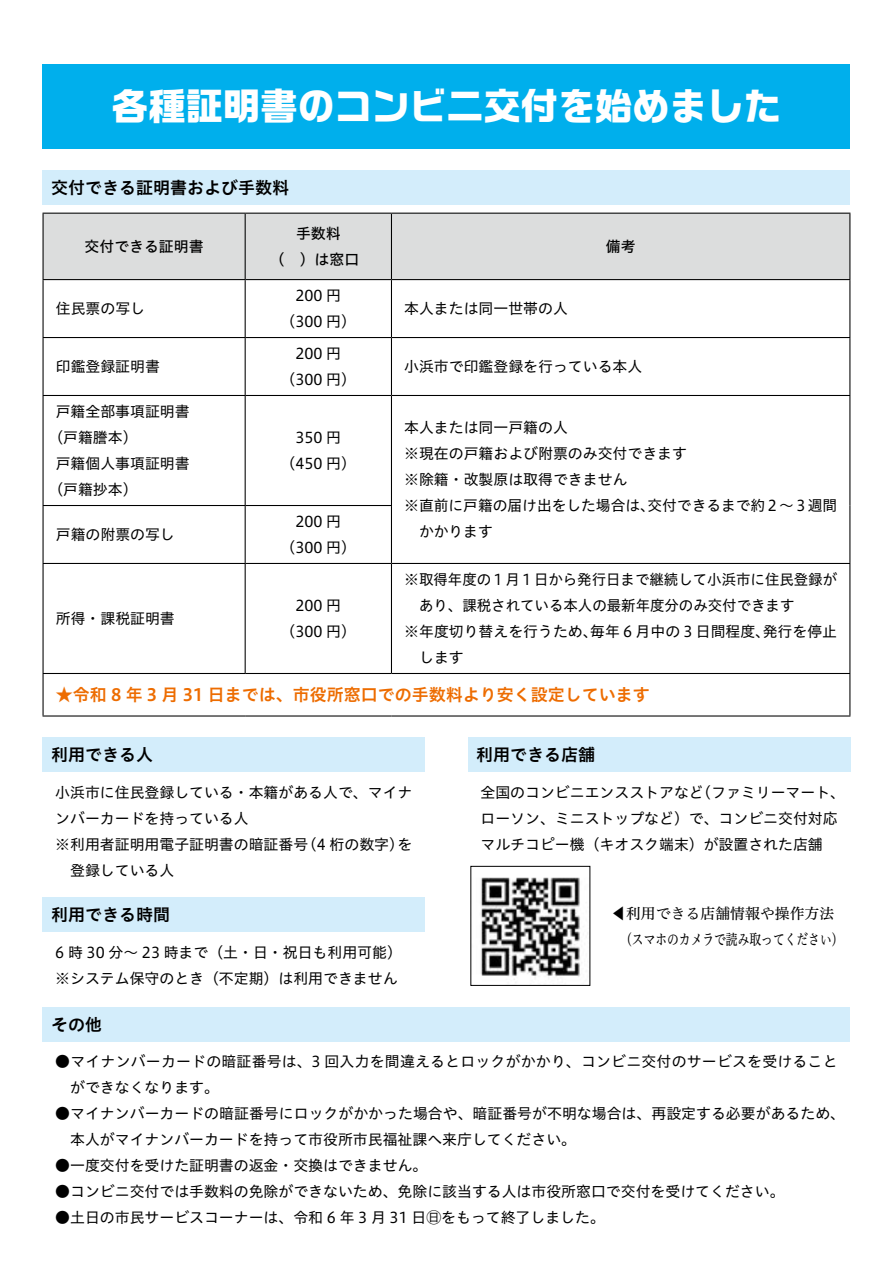
<style>
.page{position:relative;width:893px;height:1263px;background:#fff}
.page>*{position:absolute;margin:0;border:0;box-sizing:border-box;transform-origin:0 0}
.t1{font:700 37.2px "Ro G San Srf Std";color:#fff}
.t2{font:16.95px "Hiragino UD Sans Std W6";color:#000}
.t3{font:16.95px "Hiragino UD Sans Std W6";color:#ed6c00}
.t4{font:14.85px/26.1px "Hiragino UD Sans Std W4";color:#000}
.t5{font:14.85px/26.1px "Hiragino UD Serif Std W4";color:#000}
.t6{font:14.85px "Hiragino UD Sans Std W5";color:#000}
.s1{font-family:"Hira Kaku Pro W3"}
</style>
<div class="page">
<div style="left:43px;top:64px;width:807px;height:84px;background:#00afec"></div>
<div style="left:43px;top:738px;width:382px;height:34px;background:#d3edfb"></div>
<div style="left:44px;top:214px;width:805px;height:65px;background:#dcdddd"></div>
<svg style="left:44px;top:280px;width:805px;height:393px"></svg>
<hr style="left:43px;top:213px;width:202px;height:1px;background:#000">
<hr style="left:43px;top:214px;width:1px;height:65px;background:#000">
<hr style="left:245px;top:213px;width:146px;height:1px;background:#000">
<hr style="left:245px;top:214px;width:1px;height:65px;background:#000">
<hr style="left:391px;top:213px;width:459px;height:1px;background:#000">
<hr style="left:391px;top:214px;width:1px;height:65px;background:#000">
<hr style="left:849px;top:214px;width:1px;height:65px;background:#000">
<hr style="left:43px;top:279px;width:202px;height:1px;background:#000">
<hr style="left:43px;top:280px;width:1px;height:57px;background:#000">
<hr style="left:245px;top:279px;width:146px;height:1px;background:#000">
<hr style="left:245px;top:280px;width:1px;height:57px;background:#000">
<hr style="left:391px;top:279px;width:459px;height:1px;background:#000">
<hr style="left:391px;top:280px;width:1px;height:57px;background:#000">
<hr style="left:849px;top:280px;width:1px;height:57px;background:#000">
<hr style="left:43px;top:337px;width:202px;height:1px;background:#000">
<hr style="left:43px;top:338px;width:1px;height:57px;background:#000">
<hr style="left:245px;top:337px;width:146px;height:1px;background:#000">
<hr style="left:245px;top:338px;width:1px;height:57px;background:#000">
<hr style="left:391px;top:337px;width:459px;height:1px;background:#000">
<hr style="left:391px;top:338px;width:1px;height:57px;background:#000">
<hr style="left:849px;top:338px;width:1px;height:57px;background:#000">
<hr style="left:43px;top:395px;width:202px;height:1px;background:#000">
<hr style="left:43px;top:396px;width:1px;height:109px;background:#000">
<hr style="left:245px;top:395px;width:146px;height:1px;background:#000">
<hr style="left:245px;top:396px;width:1px;height:109px;background:#000">
<hr style="left:391px;top:395px;width:459px;height:1px;background:#000">
<hr style="left:391px;top:396px;width:1px;height:109px;background:#000">
<hr style="left:849px;top:396px;width:1px;height:109px;background:#000">
<hr style="left:43px;top:505px;width:202px;height:1px;background:#000">
<hr style="left:43px;top:506px;width:1px;height:57px;background:#000">
<hr style="left:245px;top:505px;width:147px;height:1px;background:#000">
<hr style="left:245px;top:506px;width:1px;height:57px;background:#000">
<hr style="left:391px;top:506px;width:1px;height:57px;background:#000">
<hr style="left:849px;top:505px;width:1px;height:58px;background:#000">
<hr style="left:43px;top:563px;width:202px;height:1px;background:#000">
<hr style="left:43px;top:564px;width:1px;height:109px;background:#000">
<hr style="left:245px;top:563px;width:146px;height:1px;background:#000">
<hr style="left:245px;top:564px;width:1px;height:109px;background:#000">
<hr style="left:391px;top:563px;width:459px;height:1px;background:#000">
<hr style="left:391px;top:564px;width:1px;height:109px;background:#000">
<hr style="left:849px;top:564px;width:1px;height:109px;background:#000">
<hr style="left:43px;top:673px;width:202px;height:1px;background:#000">
<hr style="left:43px;top:674px;width:1px;height:41px;background:#000">
<hr style="left:245px;top:673px;width:146px;height:1px;background:#000">
<hr style="left:391px;top:673px;width:459px;height:1px;background:#000">
<hr style="left:849px;top:674px;width:1px;height:41px;background:#000">
<hr style="left:43px;top:715px;width:202px;height:1px;background:#000">
<hr style="left:245px;top:715px;width:146px;height:1px;background:#000">
<hr style="left:391px;top:715px;width:459px;height:1px;background:#000">
<div style="left:43px;top:170px;width:807px;height:34px;background:#d3edfb"></div>
<div style="left:43px;top:898px;width:382px;height:34px;background:#d3edfb"></div>
<div style="left:43px;top:1007px;width:807px;height:34px;background:#d3edfb"></div>
<img style="left:480px;top:877px;width:100px;height:103px">
<div style="left:471px;top:866px;width:119px;height:120px;border:1px solid #000"></div>
<div style="left:468px;top:738px;width:382px;height:34px;background:#d3edfb"></div>
<h1 class="t1" style="left:112px;top:80px;width:671px">各種証明書のコンビニ交付を始めました</h1>
<p class="t2" style="left:51px;top:174px;width:240px">交付できる証明書および手数料</p>
<p class="t6" style="left:296px;top:222px;width:46px">手数料</p>
<p class="t6" style="left:85px;top:235px;width:121px">交付できる証明書</p>
<p class="t6" style="left:606px;top:235px;width:31px">備考</p>
<p class="t6" style="left:270px;top:248px;width:91px">（　）は窓口</p>
<p class="t4" style="left:295px;top:282px;width:47px">200 円</p>
<p class="t4" style="left:56px;top:295px;width:91px">住民票の写し</p>
<p class="t4" style="left:404px;top:295px;width:165px">本人または同一世帯の人</p>
<p class="t4" style="left:281px;top:305px;width:77px;line-height:32px;text-align:center">（300 円）<br>200 円</p>
<p class="t4" style="left:56px;top:353px;width:106px">印鑑登録証明書</p>
<p class="t4" style="left:404px;top:353px;width:240px">小浜市で印鑑登録を行っている本人</p>
<p class="t4" style="left:281px;top:366px;width:77px">（300 円）</p>
<p class="t4" style="left:56px;top:398px;width:135px">戸籍全部事項証明書</p>
<p class="t4" style="left:48px;top:424px;width:91px">（戸籍謄本(</p>
<p class="t4" style="left:56px;top:450px;width:135px">戸籍個人事項証明書</p>
<p class="t4" style="left:48px;top:476px;width:91px">（戸籍抄本(</p>
<p class="t4" style="left:404px;top:414px;width:165px">本人または同一戸籍の人</p>
<p class="t4" style="left:404px;top:440px;width:284px">※現在の戸籍および附票のみ交付できます</p>
<p class="t4" style="left:404px;top:466px;width:225px">※除籍・改製原は取得できません</p>
<p class="t4" style="left:647px;top:492px;width:191px">交付できるまで約 2 ～ 3 週間</p>
<p class="t4" style="left:281px;top:424px;width:77px;text-align:center">350 円（450 円(</p>
<p class="t4" style="left:404px;top:492px;width:252px">※直前に戸籍の届け出をした場合は、</p>
<p class="t4" style="left:56px;top:521px;width:121px">戸籍の附票の写し</p>
<p class="t4" style="left:295px;top:508px;width:47px">200 円</p>
<p class="t4" style="left:281px;top:534px;width:77px">（300 円(</p>
<p class="t4" style="left:419px;top:518px;width:75px">かかります</p>
<p class="t4" style="left:404px;top:566px;width:434px">※取得年度の 1 月 1 日から発行日まで継続して小浜市に住民登録が</p>
<p class="t4" style="left:419px;top:592px;width:377px">あり、課税されている本人の最新年度分のみ交付できます</p>
<p class="t4" style="left:763px;top:618px;width:76px">発行を停止</p>
<p class="t4" style="left:295px;top:592px;width:47px">200 円</p>
<p class="t4" style="left:56px;top:605px;width:121px">所得・課税証明書</p>
<p class="t4" style="left:281px;top:618px;width:77px">（300 円(</p>
<p class="t4" style="left:590px;top:618px;width:181px">毎年 6 月中の 3 日間程度、</p>
<p class="t4" style="left:404px;top:618px;width:195px">※年度切り替えを行うため、　します</p>
<p class="t3" style="left:56px;top:682px;width:596px">★令和 8 年 3 月 31 日までは、市役所窓口での手数料より安く設定しています</p>
<p class="t2" style="left:51px;top:742px;width:104px">利用できる人</p>
<p class="t4" style="left:55px;top:778px;width:359px">小浜市に住民登録している・本籍がある人で、マイナ</p>
<p class="t4" style="left:55px;top:804px;width:195px">ンバーカードを持っている人</p>
<p class="t4" style="left:302px;top:830px;width:112px">（4 桁の数字を）</p>
<p class="t4" style="left:55px;top:830px;width:254px">※利用者証明用電子証明書の暗証番号　登録している人</p>
<p class="t2" style="left:476px;top:742px;width:121px">利用できる店舗</p>
<p class="t4" style="left:480px;top:778px;width:359px">全国のコンビニエンスストアなど<br>ローソン、ミニストップなど）で、コンビニ交付対応マルチコピー機（キオスク端末）が設置された店舗</p>
<p class="t4" style="left:696px;top:778px;width:150px">（ファミリーマート、</p>
<p class="t5" style="left:620px;top:899px;width:225px;text-indent:-9px"><span class="s1">◀</span>利用できる店舗情報や操作方法（スマホのカメラで読み取ってください(</p>
<p class="t2" style="left:51px;top:902px;width:121px">利用できる時間</p>
<p class="t4" style="left:55px;top:938px;width:348px">6 時 30 分～ 23 時まで（土・日・祝日も利用可能( ※システム保守のとき（不定期）は利用できません</p>
<p class="t2" style="left:51px;top:1011px;width:53px">その他</p>
<p class="t4" style="left:55px;top:1048px;width:784px">●マイナンバーカードの暗証番号は、3 回入力を間違えるとロックがかかり、コンビニ交付のサービスを受けること　ができなくなります。</p>
<p class="t4" style="left:55px;top:1100px;width:791px">●マイナンバーカードの暗証番号にロックがかかった場合や、暗証番号が不明な場合は、再設定する必要があるため、　本人がマイナンバーカードを持って市役所市民福祉課へ来庁してください。</p>
<p class="t4" style="left:55px;top:1152px;width:374px">●一度交付を受けた証明書の返金・交換はできません。</p>
<p class="t4" style="left:55px;top:1178px;width:731px">●コンビニ交付では手数料の免除ができないため、免除に該当する人は市役所窓口で交付を受けてください。</p>
<p class="t4" style="left:55px;top:1204px;width:551px">●土日の市民サービスコーナーは、令和 6 年 3 月 31 日<span class="s1">㊐</span>をもって終了しました。</p>
</div>
